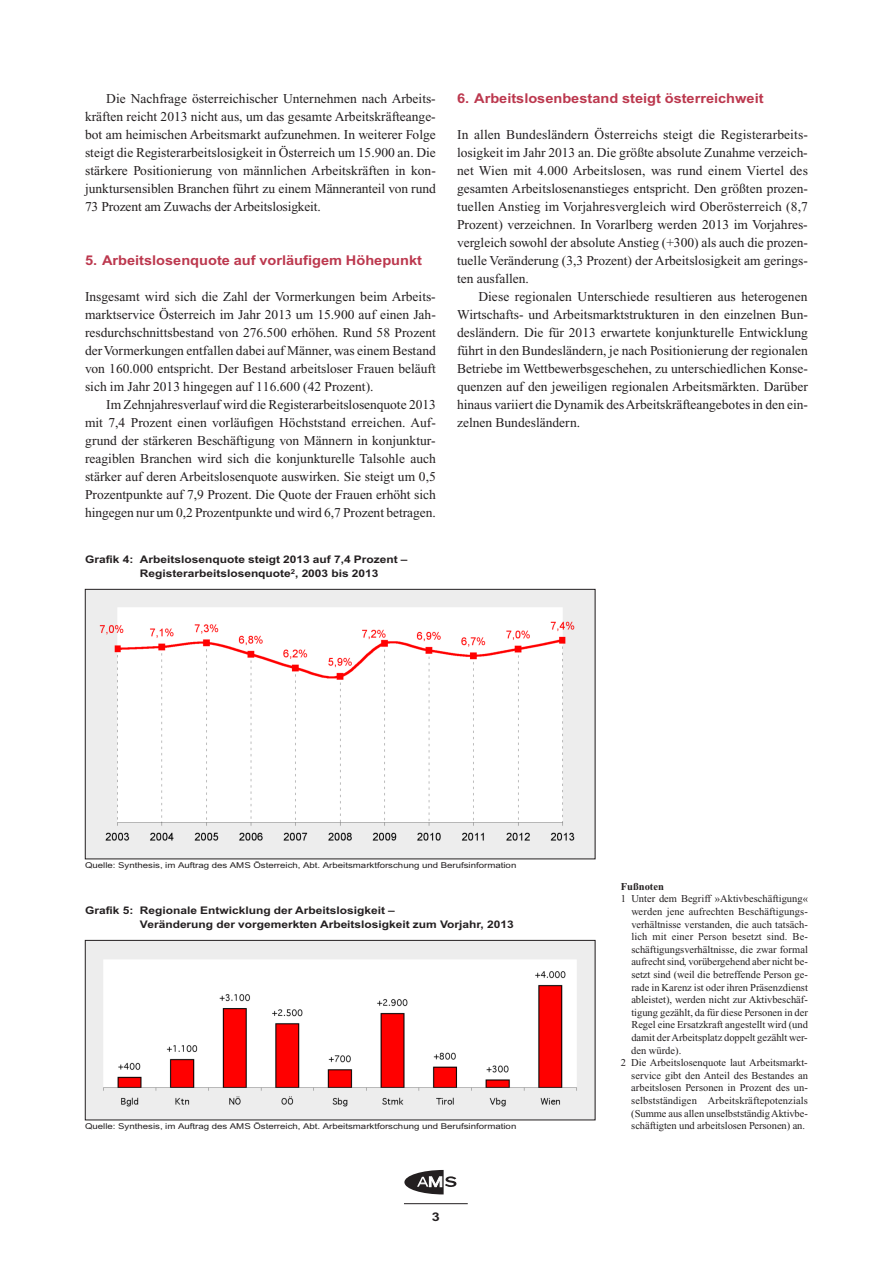
<style>
.page{position:relative;width:893px;height:1263px;background:#fff}
.page>*{position:absolute;margin:0;border:0;box-sizing:border-box;transform-origin:0 0}
.t1{font:13.5px/18px "Times New Roman";letter-spacing:-.005em;color:#231f20;text-align:justify}
.t2{font:700 13.5px "AMS";color:#bc384e;scale:.9 1}
.t3{font:700 12px "AMS";color:#231f20}
.t4{font:10.5px "Times New Roman";color:#231f20}
.t5{font:700 10.5px/14.1px "AMS";color:#231f20;scale:.95 1}
.t6{font:700 10.5px "Times New Roman";color:#231f20}
.t7{font:9px "AMS";color:#231f20}
</style>
<div class="page">
<hr style="left:404px;top:1203px;width:64px;height:1px;background:#231f20">
<svg style="left:404px;top:1170px;width:52px;height:24px"></svg>
<img style="left:87px;top:942px;width:506px;height:176px">
<div style="left:85px;top:940px;width:510px;height:180px;border:1px solid #231f20"></div>
<img style="left:87px;top:591px;width:506px;height:266px">
<div style="left:85px;top:589px;width:510px;height:270px;border:1px solid #231f20"></div>
<p class="t1" style="left:85px;top:91px;width:352px;text-indent:21px">Die Nachfrage österreichischer Unternehmen nach Arbeits&shy;kräften reicht 2013 nicht aus, um das gesamte Arbeitskräfteange&shy;bot am heimischen Arbeitsmarkt aufzunehmen. In weiterer Folge steigt die Registerarbeitslosigkeit in Österreich um 15.900 an. Die stärkere Positionierung von männlichen Arbeitskräften in kon&shy;junktursensiblen Branchen führt zu einem Männeranteil von rund 73 Prozent am Zuwachs der Arbeitslosigkeit.</p>
<p class="t2" style="left:85px;top:255px;width:376px">5. Arbeitslosenquote auf vorläufigem Höhepunkt</p>
<p class="t1" style="left:85px;top:289px;width:352px">Insgesamt wird sich die Zahl der Vormerkungen beim Arbeits&shy;marktservice Österreich im Jahr 2013 um 15.900 auf einen Jah&shy;resdurchschnittsbestand von 276.500 erhöhen. Rund 58 Prozent derVormerkungen entfallen dabei auf Männer, was einem Bestand von 160.000 entspricht. Der Bestand arbeitsloser Frauen beläuft sich im Jahr 2013 hingegen auf 116.600 (42 Prozent).</p>
<p class="t1" style="left:85px;top:397px;width:352px;text-indent:21px">Im Zehnjahresverlauf wird die Registerarbeitslosenquote 2013 mit 7,4 Prozent einen vorläufigen Höchststand erreichen. Auf&shy;grund der stärkeren Beschäftigung von Männern in konjunktur&shy;reagiblen Branchen wird sich die konjunkturelle Talsohle auch stärker auf deren Arbeitslosenquote auswirken. Sie steigt um 0,5<br>Prozentpunkte auf 7,9 Prozent. Die Quote der Frauen erhöht sich hingegen nur um 0,2 Prozentpunkte und wird 6,7 Prozent betragen.</p>
<p class="t5" style="left:140px;top:553px;width:283px;text-indent:-55px">Grafik 4: Arbeitslosenquote steigt 2013 auf 7,4 Prozent –<br>Registerarbeitslosenquote<sup>2</sup>, 2003 bis 2013</p>
<p class="t2" style="left:457px;top:93px;width:342px">6. Arbeitslosenbestand steigt österreichweit</p>
<p class="t1" style="left:457px;top:127px;width:352px">In allen Bundesländern Österreichs steigt die Registerarbeits&shy;losigkeit im Jahr 2013 an. Die größte absolute Zunahme verzeich&shy;net Wien mit 4.000 Arbeitslosen, was rund einem Viertel des gesamten Arbeitslosenanstieges entspricht. Den größten prozen&shy;tuellen Anstieg im Vorjahresvergleich wird Oberösterreich (8,7<br>Prozent) verzeichnen. In Vorarlberg werden 2013 im Vorjahres&shy;vergleich sowohl der absolute Anstieg (+300) als auch die prozen&shy;tuelle Veränderung (3,3 Prozent) der Arbeitslosigkeit am gerings&shy;ten ausfallen.</p>
<p class="t1" style="left:457px;top:289px;width:352px;text-indent:21px">Diese regionalen Unterschiede resultieren aus heterogenen Wirtschafts- und Arbeitsmarktstrukturen in den einzelnen Bun&shy;desländern. Die für 2013 erwartete konjunkturelle Entwicklung führt in den Bundesländern, je nach Positionierung der regionalen Betriebe im Wettbewerbsgeschehen, zu unterschiedlichen Konse&shy;quenzen auf den jeweiligen regionalen Arbeitsmärkten. Darüber hinaus variiert die Dynamik desArbeitskräfteangebotes in den ein&shy;zelnen Bundesländern.</p>
<p class="t7" style="left:85px;top:859px;width:433px">Quelle: Synthesis, im Auftrag des AMS Österreich, Abt. Arbeitsmarktforschung und Berufsinformation</p>
<p class="t5" style="left:140px;top:904px;width:395px;text-indent:-55px">Grafik 5: Regionale Entwicklung der Arbeitslosigkeit –<br>Veränderung der vorgemerkten Arbeitslosigkeit zum Vorjahr, 2013</p>
<p class="t7" style="left:85px;top:1120px;width:433px">Quelle: Synthesis, im Auftrag des AMS Österreich, Abt. Arbeitsmarktforschung und Berufsinformation</p>
<p class="t3" style="left:432px;top:1212px;width:10px">3</p>
<p class="t6" style="left:621px;top:883px;width:45px">Fußnoten</p>
<p class="t4" style="left:621px;top:895px;width:189px">1 Unter dem Begriff »Aktivbeschäftigung«</p>
<p class="t4" style="left:631px;top:908px;width:178px">werden jene aufrechten Beschäftigungs-</p>
<p class="t4" style="left:631px;top:920px;width:178px">verhältnisse verstanden, die auch tatsäch-</p>
<p class="t4" style="left:631px;top:933px;width:178px">lich mit einer Person besetzt sind. Be-</p>
<p class="t4" style="left:631px;top:945px;width:178px">schäftigungsverhältnisse, die zwar formal</p>
<p class="t4" style="left:631px;top:958px;width:178px">aufrecht sind, vorübergehend aber nicht be-</p>
<p class="t4" style="left:631px;top:971px;width:178px">setzt sind (weil die betreffende Person ge-</p>
<p class="t4" style="left:631px;top:983px;width:178px">rade in Karenz ist oder ihren Präsenzdienst</p>
<p class="t4" style="left:631px;top:996px;width:178px">ableistet), werden nicht zur Aktivbeschäf-</p>
<p class="t4" style="left:631px;top:1008px;width:178px">tigung gezählt, da für diese Personen in der</p>
<p class="t4" style="left:631px;top:1021px;width:178px">Regel eine Ersatzkraft angestellt wird (und</p>
<p class="t4" style="left:631px;top:1034px;width:178px">damit derArbeitsplatz doppelt gezählt wer-</p>
<p class="t4" style="left:631px;top:1046px;width:51px">den würde).</p>
<p class="t4" style="left:621px;top:1059px;width:188px">2 Die Arbeitslosenquote laut Arbeitsmarkt-</p>
<p class="t4" style="left:631px;top:1071px;width:178px">service gibt den Anteil des Bestandes an</p>
<p class="t4" style="left:631px;top:1084px;width:178px">arbeitslosen Personen in Prozent des un-</p>
<p class="t4" style="left:631px;top:1097px;width:178px">selbstständigen Arbeitskräftepotenzials</p>
<p class="t4" style="left:631px;top:1109px;width:178px">(Summe aus allen unselbstständigAktivbe-</p>
<p class="t4" style="left:631px;top:1122px;width:175px">schäftigten und arbeitslosen Personen) an.</p>
</div>
